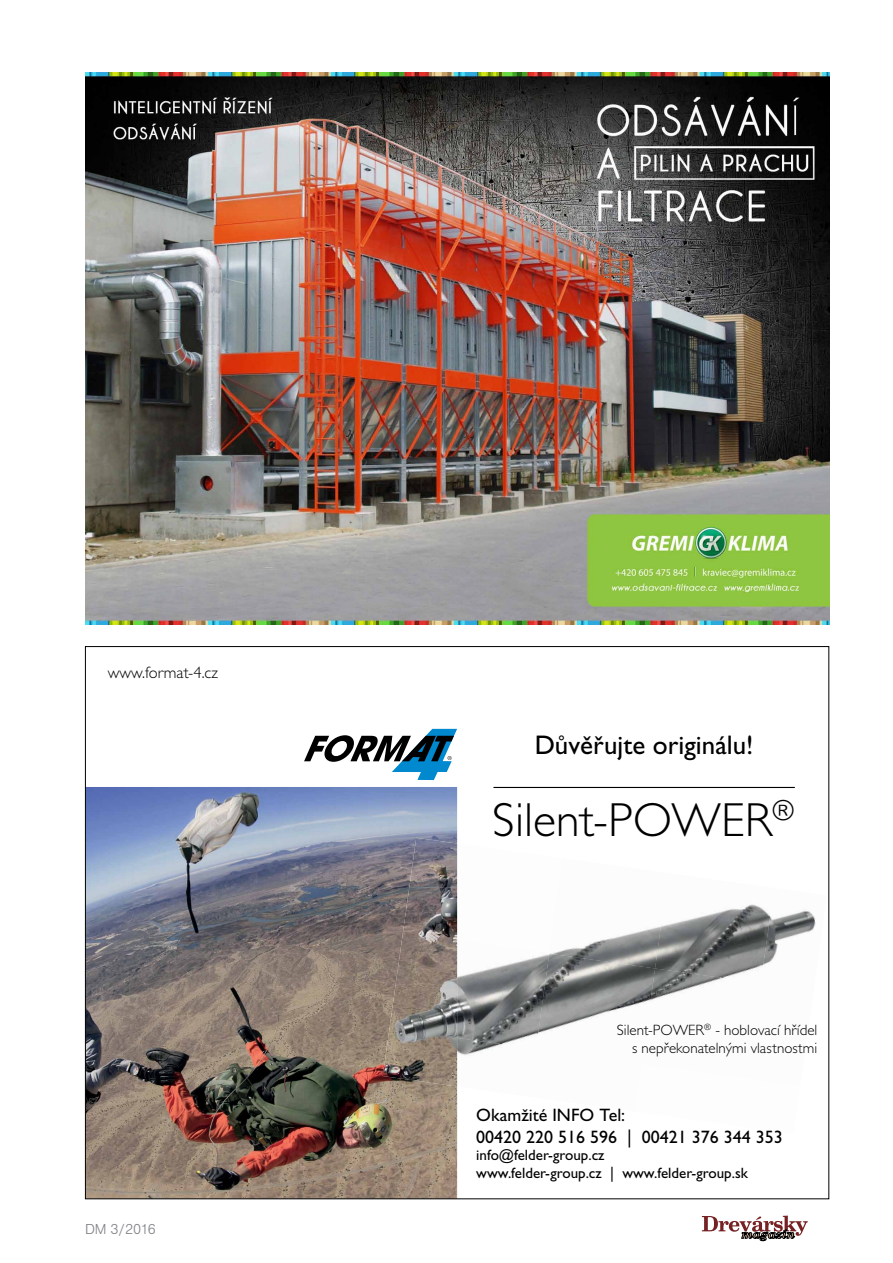
<style>
.page{position:relative;width:893px;height:1263px;background:#fff}
.page>*{position:absolute;margin:0;border:0;box-sizing:border-box;transform-origin:0 0}
.t1{font:300 48px "Gill Sans OT";color:#000}
.t2{font:27px "Gill Sans OT";color:#000}
.t3{font:18px/21.6px "Gill Sans OT";color:#000}
.t4{font:300 16.5px "Gill Sans OT";color:#000}
.t5{font:15px/18px "Gill Sans OT";color:#000}
.t6{font:300 15px/18px "Gill Sans OT";color:#000;text-align:right}
.t7{font:15px "Nimbus San DEE Ligh";letter-spacing:-.02em;color:#808285}
</style>
<div class="page">
<svg style="left:702px;top:1215px;width:106px;height:26px"></svg>
<img style="left:85px;top:72px;width:744px;height:553px">
<img style="left:87px;top:787px;width:370px;height:410px">
<img style="left:457px;top:843px;width:1px;height:97px">
<img style="left:553px;top:927px;width:102px;height:26px">
<img style="left:655px;top:906px;width:92px;height:62px">
<img style="left:747px;top:904px;width:69px;height:64px">
<img style="left:457px;top:940px;width:79px;height:98px">
<img style="left:536px;top:953px;width:119px;height:81px">
<img style="left:641px;top:968px;width:114px;height:66px">
<img style="left:457px;top:1038px;width:66px;height:73px">
<img style="left:383px;top:987px;width:74px;height:99px">
<img style="left:395px;top:887px;width:62px;height:100px">
<img style="left:409px;top:838px;width:48px;height:50px">
<svg style="left:304px;top:729px;width:153px;height:51px"></svg>
<hr style="left:493px;top:787px;width:302px;height:1px;background:#000">
<p class="t4" style="left:108px;top:661px;width:112px">www.format-4.cz</p>
<p class="t7" style="left:85px;top:1220px;width:72px">DM 3/2016</p>
<h2 class="t2" style="left:535px;top:726px;width:220px">Důvěřujte originálu!</h2>
<h1 class="t1" style="left:492px;top:787px;width:304px">Silent-POWER<sup>®</sup></h1>
<p class="t6" style="left:617px;top:1020px;width:202px">Silent-POWER<sup>®</sup> - hoblovací hřídel s nepřekonatelnými vlastnostmi</p>
<p class="t3" style="left:476px;top:1103px;width:308px">Okamžité INFO Tel:<br>00420 220 516 596 | 00421 376 344 353</p>
<p class="t5" style="left:476px;top:1145px;width:273px">info@felder-group.cz<br>www.felder-group.cz | www.felder-group.sk</p>
</div>
